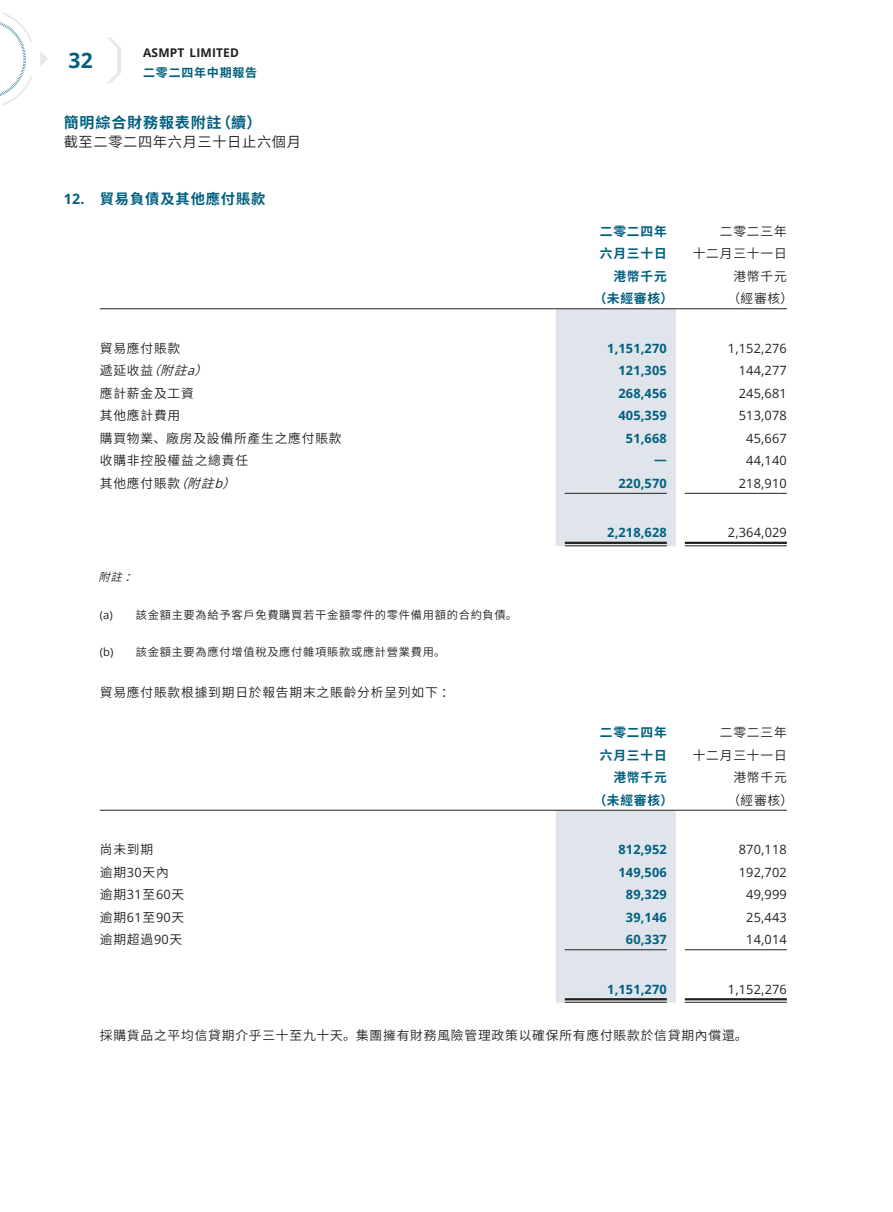
<style>
.page{position:relative;width:893px;height:1212px;background:#fff}
.page>*{position:absolute;margin:0;border:0;box-sizing:border-box;transform-origin:0 0}
.t1{font:700 21px "Open Sans";color:#005f7f}
.t2{font:700 15px "Source Han Sans SC";letter-spacing:.06em;color:#005f7f}
.t3{font:14.25px "Source Han Sans SC";letter-spacing:.045em;color:#231f20}
._03_H1{font:700 14.25px "Source Han Sans SC";letter-spacing:.065em;color:#005f7f}
._01_Body_Text{font:12.75px/22.5px "Source Han Sans SC";letter-spacing:.065em;color:#231f20;text-align:right}
._15_Table_Stub{font:12.75px "Source Han Sans SC";letter-spacing:.065em;color:#231f20}
._01_Body_Text-2{font:12.75px "Open Sans";letter-spacing:.015em;color:#231f20}
._01_Body_Text-3{font:700 12.75px "Open Sans";letter-spacing:.015em;color:#005f7f}
._01_Body_Text-4{font:700 12.75px/22.5px "Source Han Sans SC";letter-spacing:.065em;color:#005f7f}
.t4{font:700 12px "Open Sans";letter-spacing:.015em;color:#231f20}
.t5{font:700 12px "Source Han Sans SC";letter-spacing:.065em;color:#005f7f}
._02_Note_Text{font:11.25px "Source Han Sans SC";letter-spacing:.065em;color:#231f20}
._02_Note_Text-2{font:italic 11.25px "Source Han Sans SC";color:#231f20}
.s1{font-family:"Open Sans"}
.s2{font-style:italic}
.s3{font-family:"Open Sans";font-style:italic}
</style>
<div class="page">
<svg style="left:40px;top:52px;width:8px;height:14px"></svg>
<svg style="left:0;top:13px;width:32px;height:92px"></svg>
<svg style="left:107px;top:37px;width:14px;height:46px"></svg>
<div style="left:556px;top:309px;width:120px;height:237px;background:#dfe5eb"></div>
<hr style="left:100px;top:308px;width:456px;height:1px;background:#231f20">
<hr style="left:556px;top:308px;width:120px;height:1px;background:#231f20">
<hr style="left:676px;top:308px;width:111px;height:1px;background:#231f20">
<hr style="left:565px;top:493px;width:102px;height:1px;background:#231f20">
<hr style="left:685px;top:493px;width:102px;height:1px;background:#231f20">
<hr style="left:565px;top:542px;width:102px;height:2px;background:#231f20">
<hr style="left:565px;top:545px;width:102px;height:1px;background:#231f20">
<hr style="left:685px;top:542px;width:102px;height:2px;background:#231f20">
<hr style="left:685px;top:545px;width:102px;height:1px;background:#231f20">
<div style="left:556px;top:811px;width:120px;height:192px;background:#dfe5eb"></div>
<hr style="left:100px;top:810px;width:456px;height:1px;background:#231f20">
<hr style="left:556px;top:810px;width:120px;height:1px;background:#231f20">
<hr style="left:676px;top:810px;width:111px;height:1px;background:#231f20">
<hr style="left:565px;top:949px;width:102px;height:1px;background:#231f20">
<hr style="left:685px;top:949px;width:102px;height:1px;background:#231f20">
<hr style="left:565px;top:998px;width:102px;height:2px;background:#231f20">
<hr style="left:565px;top:1002px;width:102px;height:1px;background:#231f20">
<hr style="left:685px;top:998px;width:102px;height:2px;background:#231f20">
<hr style="left:685px;top:1002px;width:102px;height:1px;background:#231f20">
<h1 class="t1" style="left:69px;top:46px;width:26px">32</h1>
<p class="t4" style="left:143px;top:45px;width:97px">ASMPT LIMITED</p>
<p class="t5" style="left:143px;top:66px;width:116px">二零二四年中期報告</p>
<p class="t2" style="left:64px;top:114px;width:199px">簡明綜合財務報表附註（續）</p>
<p class="t3" style="left:64px;top:134px;width:239px">截至二零二四年六月三十日止六個月</p>
<p class="_03_H1" style="left:64px;top:191px;width:203px"><span class="s1">12.</span> 貿易負債及其他應付賬款</p>
<p class="_01_Body_Text-4" style="left:600px;top:220px;width:68px">二零二四年六月三十日</p>
<p class="_01_Body_Text" style="left:693px;top:220px;width:96px">二零二三年<br>十二月三十一日</p>
<p class="_01_Body_Text-4" style="left:613px;top:265px;width:55px">港幣千元</p>
<p class="_01_Body_Text" style="left:733px;top:265px;width:55px">港幣千元</p>
<p class="_01_Body_Text-4" style="left:594px;top:287px;width:81px">（未經審核）</p>
<p class="_01_Body_Text" style="left:727px;top:287px;width:67px">（經審核）</p>
<p class="_15_Table_Stub" style="left:100px;top:341px;width:82px">貿易應付賬款</p>
<p class="_01_Body_Text-3" style="left:607px;top:339px;width:61px">1,151,270</p>
<p class="_01_Body_Text-2" style="left:728px;top:339px;width:60px">1,152,276</p>
<p class="_15_Table_Stub" style="left:100px;top:363px;width:119px">遞延收益<span class="s2">（附註</span><span class="s3">a</span><span class="s2">）</span></p>
<p class="_01_Body_Text-3" style="left:618px;top:362px;width:50px">121,305</p>
<p class="_01_Body_Text-2" style="left:739px;top:362px;width:50px">144,277</p>
<p class="_15_Table_Stub" style="left:100px;top:386px;width:96px">應計薪金及工資</p>
<p class="_01_Body_Text-3" style="left:618px;top:384px;width:50px">268,456</p>
<p class="_01_Body_Text-2" style="left:739px;top:384px;width:50px">245,681</p>
<p class="_15_Table_Stub" style="left:100px;top:408px;width:82px">其他應計費用</p>
<p class="_01_Body_Text-3" style="left:618px;top:407px;width:50px">405,359</p>
<p class="_01_Body_Text-2" style="left:739px;top:407px;width:50px">513,078</p>
<p class="_15_Table_Stub" style="left:100px;top:431px;width:243px">購買物業、廠房及設備所產生之應付賬款</p>
<p class="_01_Body_Text-3" style="left:626px;top:429px;width:42px">51,668</p>
<p class="_01_Body_Text-2" style="left:746px;top:429px;width:42px">45,667</p>
<p class="_15_Table_Stub" style="left:100px;top:453px;width:150px">收購非控股權益之總責任</p>
<p class="_01_Body_Text-3" style="left:654px;top:450px;width:14px">—</p>
<p class="_01_Body_Text-2" style="left:746px;top:452px;width:42px">44,140</p>
<p class="_15_Table_Stub" style="left:100px;top:476px;width:147px">其他應付賬款<span class="s2">（附註</span><span class="s3">b</span><span class="s2">）</span></p>
<p class="_01_Body_Text-3" style="left:618px;top:474px;width:50px">220,570</p>
<p class="_01_Body_Text-2" style="left:739px;top:474px;width:50px">218,910</p>
<p class="_01_Body_Text-3" style="left:607px;top:524px;width:61px">2,218,628</p>
<p class="_01_Body_Text-2" style="left:728px;top:524px;width:60px">2,364,029</p>
<p class="_02_Note_Text-2" style="left:99px;top:570px;width:48px">附註：</p>
<p class="_02_Note_Text" style="left:100px;top:608px;width:419px"><span class="s1">(a)</span> 該金額主要為給予客戶免費購買若干金額零件的零件備用額的合約負債。</p>
<p class="_02_Note_Text" style="left:100px;top:645px;width:347px"><span class="s1">(b)</span> 該金額主要為應付增值稅及應付雜項賬款或應計營業費用。</p>
<p class="_01_Body_Text" style="left:100px;top:681px;width:356px">貿易應付賬款根據到期日於報告期末之賬齡分析呈列如下：</p>
<p class="_01_Body_Text-4" style="left:600px;top:721px;width:68px">二零二四年六月三十日</p>
<p class="_01_Body_Text" style="left:693px;top:721px;width:96px">二零二三年<br>十二月三十一日</p>
<p class="_01_Body_Text-4" style="left:613px;top:766px;width:55px">港幣千元</p>
<p class="_01_Body_Text" style="left:733px;top:766px;width:55px">港幣千元</p>
<p class="_01_Body_Text-4" style="left:594px;top:789px;width:81px">（未經審核）</p>
<p class="_01_Body_Text" style="left:727px;top:789px;width:67px">（經審核）</p>
<p class="_15_Table_Stub" style="left:100px;top:842px;width:55px">尚未到期</p>
<p class="_01_Body_Text-3" style="left:618px;top:841px;width:50px">812,952</p>
<p class="_01_Body_Text-2" style="left:739px;top:841px;width:50px">870,118</p>
<p class="_15_Table_Stub" style="left:100px;top:865px;width:70px">逾期<span class="s1">30</span>天內</p>
<p class="_01_Body_Text-3" style="left:618px;top:863px;width:50px">149,506</p>
<p class="_01_Body_Text-2" style="left:739px;top:863px;width:50px">192,702</p>
<p class="_15_Table_Stub" style="left:100px;top:887px;width:86px">逾期<span class="s1">31</span>至<span class="s1">60</span>天</p>
<p class="_01_Body_Text-3" style="left:626px;top:886px;width:42px">89,329</p>
<p class="_01_Body_Text-2" style="left:746px;top:886px;width:42px">49,999</p>
<p class="_15_Table_Stub" style="left:100px;top:910px;width:86px">逾期<span class="s1">61</span>至<span class="s1">90</span>天</p>
<p class="_01_Body_Text-3" style="left:626px;top:908px;width:42px">39,146</p>
<p class="_01_Body_Text-2" style="left:746px;top:908px;width:42px">25,443</p>
<p class="_15_Table_Stub" style="left:100px;top:932px;width:84px">逾期超過<span class="s1">90</span>天</p>
<p class="_01_Body_Text-3" style="left:626px;top:931px;width:42px">60,337</p>
<p class="_01_Body_Text-2" style="left:746px;top:931px;width:42px">14,014</p>
<p class="_01_Body_Text-3" style="left:607px;top:980px;width:61px">1,151,270</p>
<p class="_01_Body_Text-2" style="left:728px;top:980px;width:60px">1,152,276</p>
<p class="_01_Body_Text" style="left:100px;top:1024px;width:649px">採購貨品之平均信貸期介乎三十至九十天。集團擁有財務風險管理政策以確保所有應付賬款於信貸期內償還。</p>
</div>
